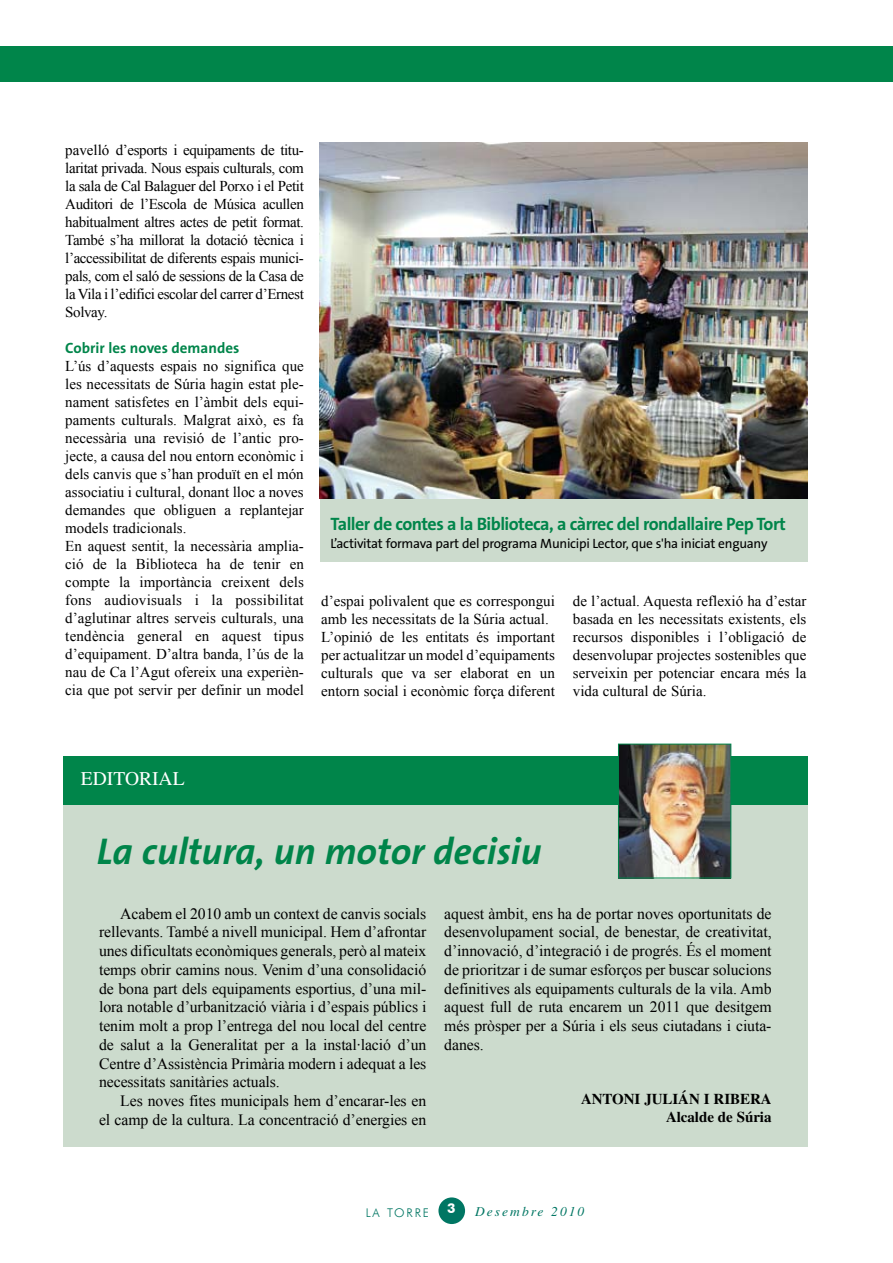
<style>
.page{position:relative;width:893px;height:1263px;background:#fff}
.page>*{position:absolute;margin:0;border:0;box-sizing:border-box;transform-origin:0 0}
.t1{font:italic 700 37.5px "The Sans B7";color:#00854a}
.t2{font:19.5px "Times";color:#fff}
.t3{font:700 18px "The Sans B7";letter-spacing:-.03em;color:#00854a}
.t4{font:15.75px/18.8px "Times New Roman";letter-spacing:-.005em;color:#000;text-align:justify}
.t5{font:15px/18px "Times New Roman";color:#000;text-align:justify}
.t6{font:700 15px/18px "Times";letter-spacing:-.005em;color:#000;text-align:right}
.t7{font:700 15px "The Sans B7";color:#00854a}
.t8{font:13.5px "The Sans B5 Plain";letter-spacing:-.02em;color:#000}
.t9{font:italic 13.5px "Times";letter-spacing:.15em;color:#007663}
.t10{font:700 13.5px "Futura BT";color:#fff}
.t11{font:300 12px "Futura BT";letter-spacing:.15em;color:#007663}
</style>
<div class="page">
<div style="left:320px;top:499px;width:487px;height:63px;background:#ccdbcd"></div>
<div style="left:64px;top:756px;width:744px;height:391px;background:#ccdbcd"></div>
<div style="left:438px;top:1197px;width:27px;height:27px;background:#007663;border-radius:50%"></div>
<div style="left:64px;top:756px;width:744px;height:49px;background:#00854a"></div>
<div style="left:0;top:47px;width:893px;height:35px;background:#00854a"></div>
<img style="left:620px;top:746px;width:109px;height:130px">
<div style="left:618px;top:744px;width:113px;height:134px;border:1px solid #00854a"></div>
<img style="left:320px;top:143px;width:487px;height:355px">
<p class="t5" style="left:65px;top:141px;width:240px">pavelló d’esports i equipaments de titu&shy;laritat privada. Nous espais culturals, com la sala de Cal Balaguer del Porxo i el Petit Auditori de l’Escola de Música acullen habitualment altres actes de petit format.<br>També s’ha millorat la dotació tècnica i l’accessibilitat de diferents espais munici&shy;pals, com el saló de sessions de la Casa de la Vila i l’edifici escolar del carrer d’Ernest Solvay.</p>
<p class="t7" style="left:65px;top:340px;width:176px">Cobrir les noves demandes</p>
<p class="t5" style="left:65px;top:357px;width:240px;text-align:left">L’ús d’aquests espais no significa que les necessitats de Súria hagin estat ple&shy;nament satisfetes en l’àmbit dels equi&shy;paments culturals. Malgrat això, es fa necessària una revisió de l’antic pro&shy;jecte, a causa del nou entorn econòmic i dels canvis que s’han produït en el món associatiu i cultural, donant lloc a noves demandes que obliguen a replantejar models tradicionals.<br>En aquest sentit, la necessària amplia&shy;ció de la Biblioteca ha de tenir en compte la importància creixent dels fons audiovisuals i la possibilitat d’aglutinar altres serveis culturals, una tendència general en aquest tipus d’equipament. D’altra banda, l’ús de la nau de Ca l’Agut ofereix una experièn&shy;cia que pot servir per definir un model</p>
<p class="t3" style="left:330px;top:514px;width:457px">Taller de contes a la Biblioteca, a càrrec del rondallaire Pep Tort</p>
<p class="t8" style="left:330px;top:536px;width:439px">L’activitat formava part del programa Municipi Lector, que s'ha iniciat enguany</p>
<p class="t5" style="left:321px;top:591px;width:235px;text-align:left">d’espai polivalent que es correspongui amb les necessitats de la Súria actual.<br>L’opinió de les entitats és important per actualitzar un model d’equipaments culturals que va ser elaborat en un entorn social i econòmic força diferent</p>
<p class="t5" style="left:573px;top:591px;width:235px">de l’actual. Aquesta reflexió ha d’estar basada en les necessitats existents, els recursos disponibles i l’obligació de desenvolupar projectes sostenibles que serveixin per potenciar encara més la vida cultural de Súria.</p>
<h2 class="t2" style="left:81px;top:768px;width:105px">EDITORIAL</h2>
<h1 class="t1" style="left:97px;top:831px;width:446px">La cultura, un motor decisiu</h1>
<p class="t4" style="left:99px;top:904px;width:329px;text-indent:21px">Acabem el 2010 amb un context de canvis socials rellevants. També a nivell municipal. Hem d’afrontar unes dificultats econòmiques generals, però al mateix temps obrir camins nous. Venim d’una consolidació de bona part dels equipaments esportius, d’una mil&shy;lora notable d’urbanització viària i d’espais públics i tenim molt a prop l’entrega del nou local del centre de salut a la Generalitat per a la instal·lació d’un Centre d’Assistència Primària modern i adequat a les necessitats sanitàries actuals.</p>
<p class="t4" style="left:99px;top:1091px;width:329px;text-align:right">Les noves fites municipals hem d’encarar-les en<br>el camp de la cultura. La concentració d’energies en</p>
<p class="t4" style="left:444px;top:904px;width:329px">aquest àmbit, ens ha de portar noves oportunitats de desenvolupament social, de benestar, de creativitat, d’innovació, d’integració i de progrés. És el moment de prioritzar i de sumar esforços per buscar solucions definitives als equipaments culturals de la vila. Amb aquest full de ruta encarem un 2011 que desitgem més pròsper per a Súria i els seus ciutadans i ciuta&shy;danes.</p>
<p class="t6" style="left:581px;top:1089px;width:192px">ANTONI JULIÁN I RIBERA<br>Alcalde de Súria</p>
<p class="t11" style="left:366px;top:1205px;width:65px">LA TORRE</p>
<p class="t10" style="left:447px;top:1200px;width:10px">3</p>
<p class="t9" style="left:475px;top:1203px;width:111px">Desembre 2010</p>
</div>
